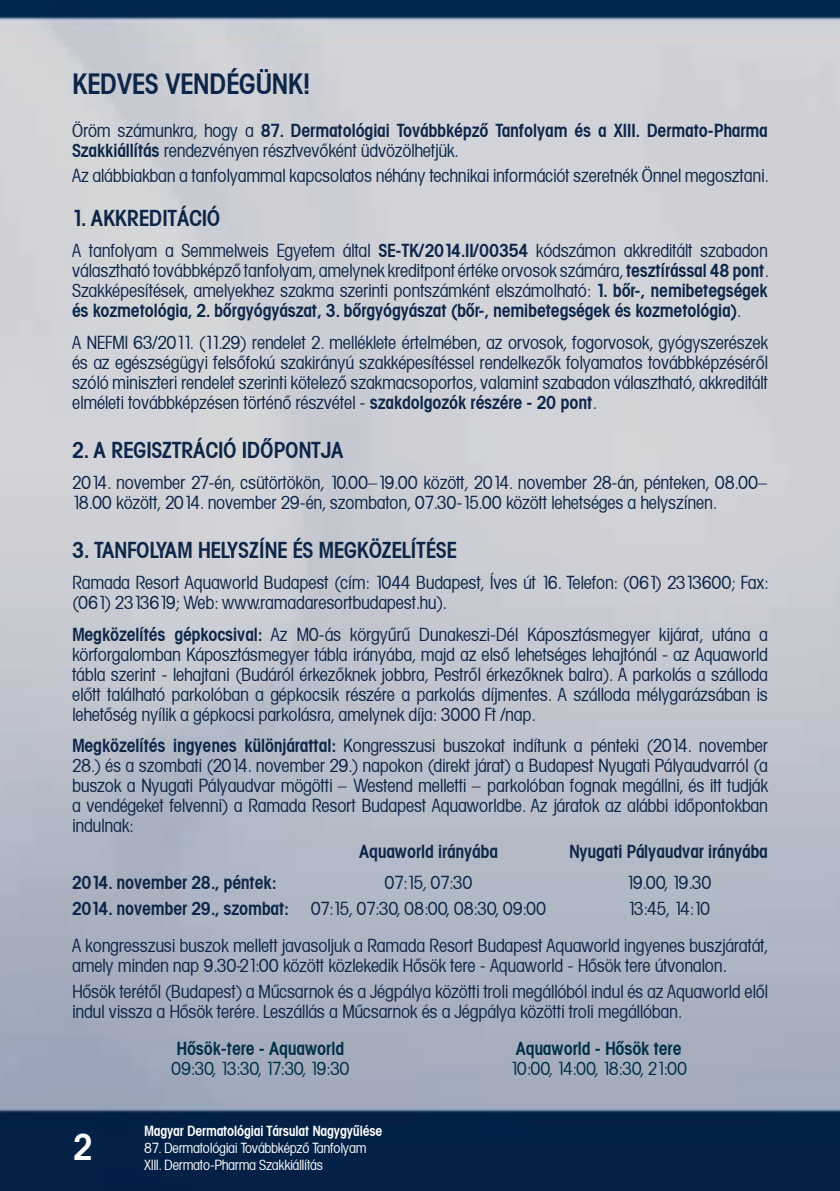
<style>
.page{position:relative;width:840px;height:1191px;background:#fff}
.page>*{position:absolute;margin:0;border:0;box-sizing:border-box;transform-origin:0 0}
.t1{font:36px "Avant Garde Dm Cn PFL";color:#fff}
.t2{font:28px "Avant Garde Dm Cn PFL";letter-spacing:-.005em;color:#0c2548}
.t3{font:22px "Avant Garde Dm Cn PFL";letter-spacing:-.005em;color:#0c2548}
.t4{font:18px/20px "Avant Garde Bk Cn PFL";letter-spacing:-.005em;color:#0c2548}
.t5{font:18px "Avant Garde Dm Cn PFL";letter-spacing:-.005em;color:#0c2548}
.t6{font:18px "Avant Garde Bk Cn PFL";letter-spacing:-.005em;color:#003049}
.t7{font:18px "Avant Garde Dm Cn PFL";letter-spacing:-.005em;color:#003049}
.t8{font:14px/16.8px "Avant Garde Bk Cn PFL";letter-spacing:-.01em;color:#fff}
.t9{font:14px "Avant Garde Dm Cn PFL";letter-spacing:-.01em;color:#fff}
.s1{font-family:"Avant Garde Bk Cn PFL"}
.s2{font-family:"Avant Garde Dm Cn PFL"}
</style>
<div class="page">
<img style="left:0;top:0;width:839px;height:1191px">
<h2 class="t2" style="left:72px;top:65px;width:239px">KEDVES VENDÉGÜNK!</h2>
<p class="t5" style="left:72px;top:118px;width:697px"><span class="s1">Öröm számunkra, hogy a</span> 87. Dermatológiai Továbbképző Tanfolyam és a XIII. Dermato-Pharma</p>
<p class="t4" style="left:72px;top:137px;width:697px;line-height:25.6px"><span class="s2">Szakkiállítás</span> rendezvényen résztvevőként üdvözölhetjük.<br>Az alábbiakban a tanfolyammal kapcsolatos néhány technikai információt szeretnék Önnel megosztani.</p>
<p class="t3" style="left:72px;top:203px;width:149px">1. AKKREDITÁCIÓ</p>
<p class="t4" style="left:72px;top:240px;width:697px;text-align:justify">A tanfolyam a Semmelweis Egyetem által <span class="s2">SE-TK/2014.II/00354</span> kódszámon akkreditált szabadon választható továbbképző tanfolyam, amelynek kreditpont értéke orvosok számára, <span class="s2">tesztírással 48 pont</span>.<br>Szakképesítések, amelyekhez szakma szerinti pontszámként elszámolható: <span class="s2">1. bőr-, nemibetegségek</span></p>
<p class="t5" style="left:72px;top:298px;width:669px">és kozmetológia, 2. bőrgyógyászat, 3. bőrgyógyászat (bőr-, nemibetegségek és kozmetológia)<span class="s1">.</span></p>
<p class="t4" style="left:72px;top:332px;width:697px;text-align:justify">A NEFMI 63/2011. (11.29) rendelet 2. melléklete értelmében, az orvosok, fogorvosok, gyógyszerészek és az egészségügyi felsőfokú szakirányú szakképesítéssel rendelkezők folyamatos továbbképzéséről szóló miniszteri rendelet szerinti kötelező szakmacsoportos, valamint szabadon választható, akkreditált elméleti továbbképzésen történő részvétel - <span class="s2">szakdolgozók részére - 20 pont</span>.</p>
<p class="t3" style="left:72px;top:435px;width:272px">2. A REGISZTRÁCIÓ IDŐPONTJA</p>
<p class="t4" style="left:72px;top:472px;width:697px">2014. november 27-én, csütörtökön, 10.00–19.00 között, 2014. november 28-án, pénteken, 08.00–<br>18.00 között, 2014. november 29-én, szombaton, 07.30-15.00 között lehetséges a helyszínen.</p>
<p class="t3" style="left:72px;top:535px;width:386px">3. TANFOLYAM HELYSZÍNE ÉS MEGKÖZELÍTÉSE</p>
<p class="t4" style="left:72px;top:572px;width:697px">Ramada Resort Aquaworld Budapest (cím: 1044 Budapest, Íves út 16. Telefon: (061) 2313600; Fax: (061) 2313619; Web: www.ramadaresortbudapest.hu).</p>
<p class="t4" style="left:72px;top:624px;width:697px;text-align:justify"><span class="s2">Megközelítés gépkocsival:</span> Az M0-ás körgyűrű Dunakeszi-Dél Káposztásmegyer kijárat, utána a körforgalomban Káposztásmegyer tábla irányába, majd az első lehetséges lehajtónál - az Aquaworld tábla szerint - lehajtani (Budáról érkezőknek jobbra, Pestről érkezőknek balra). A parkolás a szálloda előtt található parkolóban a gépkocsik részére a parkolás díjmentes. A szálloda mélygarázsában is lehetőség nyílik a gépkocsi parkolásra, amelynek díja: 3000 Ft /nap.</p>
<p class="t4" style="left:72px;top:735px;width:697px;text-align:justify"><span class="s2">Megközelítés ingyenes különjárattal:</span> Kongresszusi buszokat indítunk a pénteki (2014. november 28.) és a szombati (2014. november 29.) napokon (direkt járat) a Budapest Nyugati Pályaudvarról (a buszok a Nyugati Pályaudvar mögötti – Westend melletti – parkolóban fognak megállni, és itt tudják a vendégeket felvenni) a Ramada Resort Budapest Aquaworldbe. Az járatok az alábbi időpontokban indulnak:</p>
<p class="t5" style="left:359px;top:839px;width:140px">Aquaworld irányába</p>
<p class="t5" style="left:568px;top:839px;width:200px">Nyugati Pályaudvar irányába</p>
<p class="t5" style="left:72px;top:870px;width:205px">2014. november 28., péntek:</p>
<p class="t4" style="left:384px;top:872px;width:89px">07:15, 07:30</p>
<p class="t4" style="left:625px;top:872px;width:87px">19.00, 19.30</p>
<p class="t4" style="left:72px;top:898px;width:475px"><span class="s2">2014. november 29., szombat:</span> 07:15, 07:30, 08:00, 08:30, 09:00</p>
<p class="t4" style="left:72px;top:889px;width:696px;line-height:37px;text-indent:555px">13:45, 14:10<br>A kongresszusi buszok mellett javasoljuk a Ramada Resort Budapest Aquaworld ingyenes buszjáratát,</p>
<p class="t4" style="left:72px;top:952px;width:697px;line-height:25.6px">amely minden nap 9.30-21:00 között közlekedik Hősök tere - Aquaworld - Hősök tere útvonalon.<br>Hősök terétől (Budapest) a Műcsarnok és a Jégpálya közötti troli megállóból indul és az Aquaworld elől</p>
<p class="t4" style="left:72px;top:1000px;width:610px">indul vissza a Hősök terére. Leszállás a Műcsarnok és a Jégpálya közötti troli megállóban.</p>
<p class="t7" style="left:176px;top:1036px;width:169px">Hősök-tere - Aquaworld</p>
<p class="t7" style="left:515px;top:1036px;width:167px">Aquaworld - Hősök tere</p>
<p class="t6" style="left:171px;top:1056px;width:180px">09:30, 13:30, 17:30, 19:30</p>
<p class="t6" style="left:510px;top:1056px;width:178px">10:00, 14:00, 18:30, 21:00</p>
<h1 class="t1" style="left:73px;top:1122px;width:20px">2</h1>
<p class="t9" style="left:144px;top:1121px;width:239px">Magyar Dermatológiai Társulat Nagygyűlése</p>
<p class="t8" style="left:144px;top:1139px;width:224px">87. Dermatológiai Továbbképző Tanfolyam<br>XIII. Dermato-Pharma Szakkiállítás</p>
</div>
